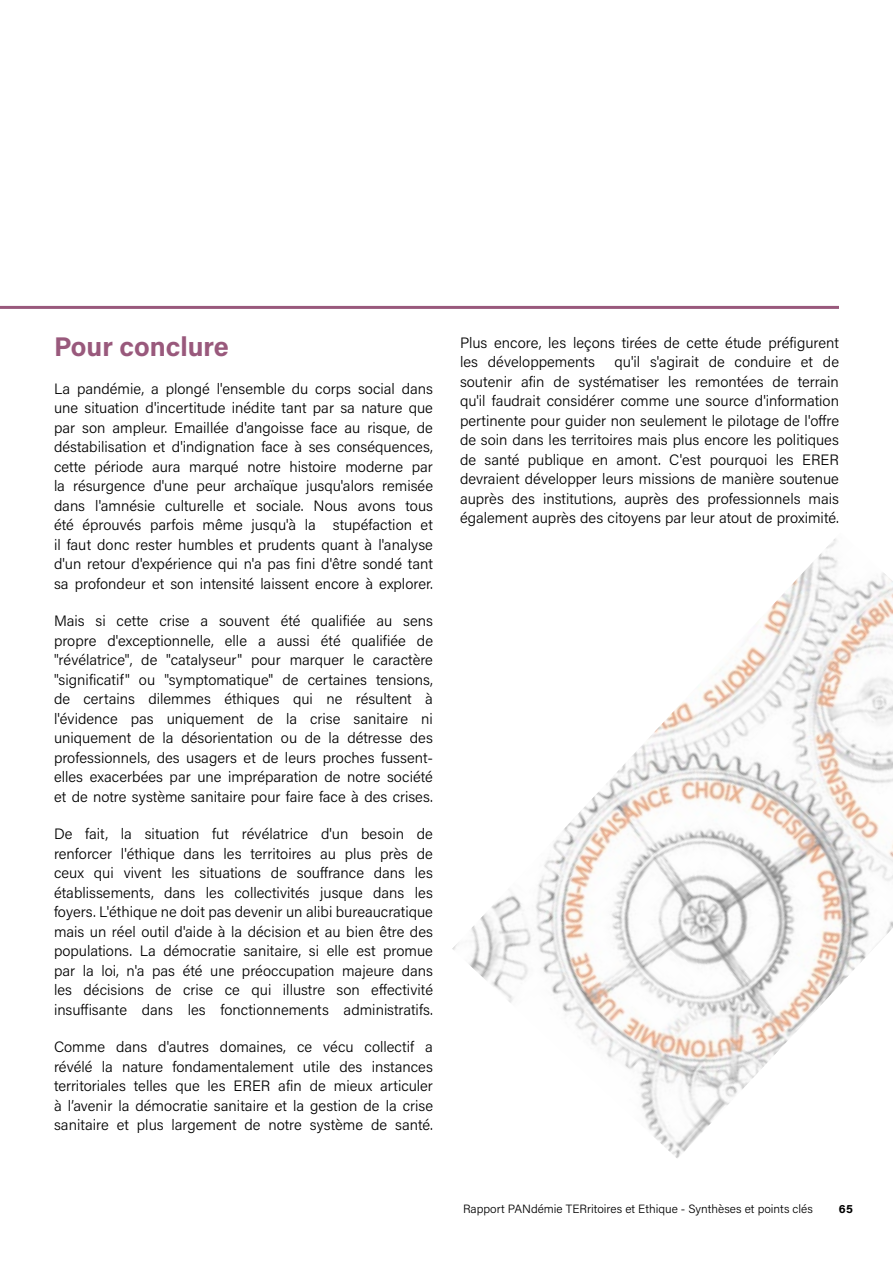
<style>
.page{position:relative;width:893px;height:1263px;background:#fff}
.page>*{position:absolute;margin:0;border:0;box-sizing:border-box;transform-origin:0 0}
.t1{font:700 27px "Acumin Pro";color:#99597c}
.t2{font:300 15px/19.5px "Acumin Pro";color:#000;text-align:justify}
.t3{font:300 12px "Acumin Pro";color:#000}
.t4{font:700 12px "Acumin Pro";color:#000}
</style>
<div class="page">
<hr style="left:0;top:306px;width:839px;height:3px;background:#99597c">
<img style="left:452px;top:538px;width:441px;height:620px">
<h1 class="t1" style="left:54px;top:328px;width:176px">Pour conclure</h1>
<p class="t2" style="left:54px;top:378px;width:380px">La pandémie, a plongé l'ensemble du corps social dans une situation d'incertitude inédite tant par sa nature que par son ampleur. Emaillée d'angoisse face au risque, de déstabilisation et d'indignation face à ses conséquences, cette période aura marqué notre histoire moderne par la résurgence d'une peur archaïque jusqu'alors remisée dans l'amnésie culturelle et sociale. Nous avons tous été éprouvés parfois même jusqu'à la stupéfaction et il faut donc rester humbles et prudents quant à l'analyse d'un retour d'expérience qui n'a pas fini d'être sondé tant sa profondeur et son intensité laissent encore à explorer.</p>
<p class="t2" style="left:54px;top:611px;width:380px">Mais si cette crise a souvent été qualifiée au sens propre d'exceptionnelle, elle a aussi été qualifiée de "révélatrice", de "catalyseur" pour marquer le caractère "significatif" ou "symptomatique" de certaines tensions, de certains dilemmes éthiques qui ne résultent à l'évidence pas uniquement de la crise sanitaire ni uniquement de la désorientation ou de la détresse des professionnels, des usagers et de leurs proches fussent&shy;elles exacerbées par une impréparation de notre société et de notre système sanitaire pour faire face à des crises.</p>
<p class="t2" style="left:54px;top:824px;width:381px">De fait, la situation fut révélatrice d'un besoin de renforcer l'éthique dans les territoires au plus près de ceux qui vivent les situations de souffrance dans les établissements, dans les collectivités jusque dans les foyers. L'éthique ne doit pas devenir un alibi bureaucratique mais un réel outil d'aide à la décision et au bien être des populations. La démocratie sanitaire, si elle est promue par la loi, n'a pas été une préoccupation majeure dans les décisions de crise ce qui illustre son effectivité insuffisante dans les fonctionnements administratifs.</p>
<p class="t2" style="left:54px;top:1037px;width:380px">Comme dans d'autres domaines, ce vécu collectif a révélé la nature fondamentalement utile des instances territoriales telles que les ERER afin de mieux articuler à l’avenir la démocratie sanitaire et la gestion de la crise sanitaire et plus largement de notre système de santé.</p>
<p class="t2" style="left:460px;top:332px;width:380px">Plus encore, les leçons tirées de cette étude préfigurent les développements</p>
<p class="t2" style="left:460px;top:351px;width:381px;text-indent:155px">qu'il s'agirait de conduire et de soutenir afin de systématiser les remontées de terrain qu'il faudrait considérer comme une source d'information pertinente pour guider non seulement le pilotage de l'offre de soin dans les territoires mais plus encore les politiques de santé publique en amont. C'est pourquoi les ERER devraient développer leurs missions de manière soutenue auprès des institutions, auprès des professionnels mais également auprès des citoyens par leur atout de proximité.</p>
<p class="t3" style="left:463px;top:1201px;width:351px">Rapport PANdémie TERritoires et Ethique - Synthèses et points clés</p>
<p class="t4" style="left:839px;top:1201px;width:15px">65</p>
</div>
